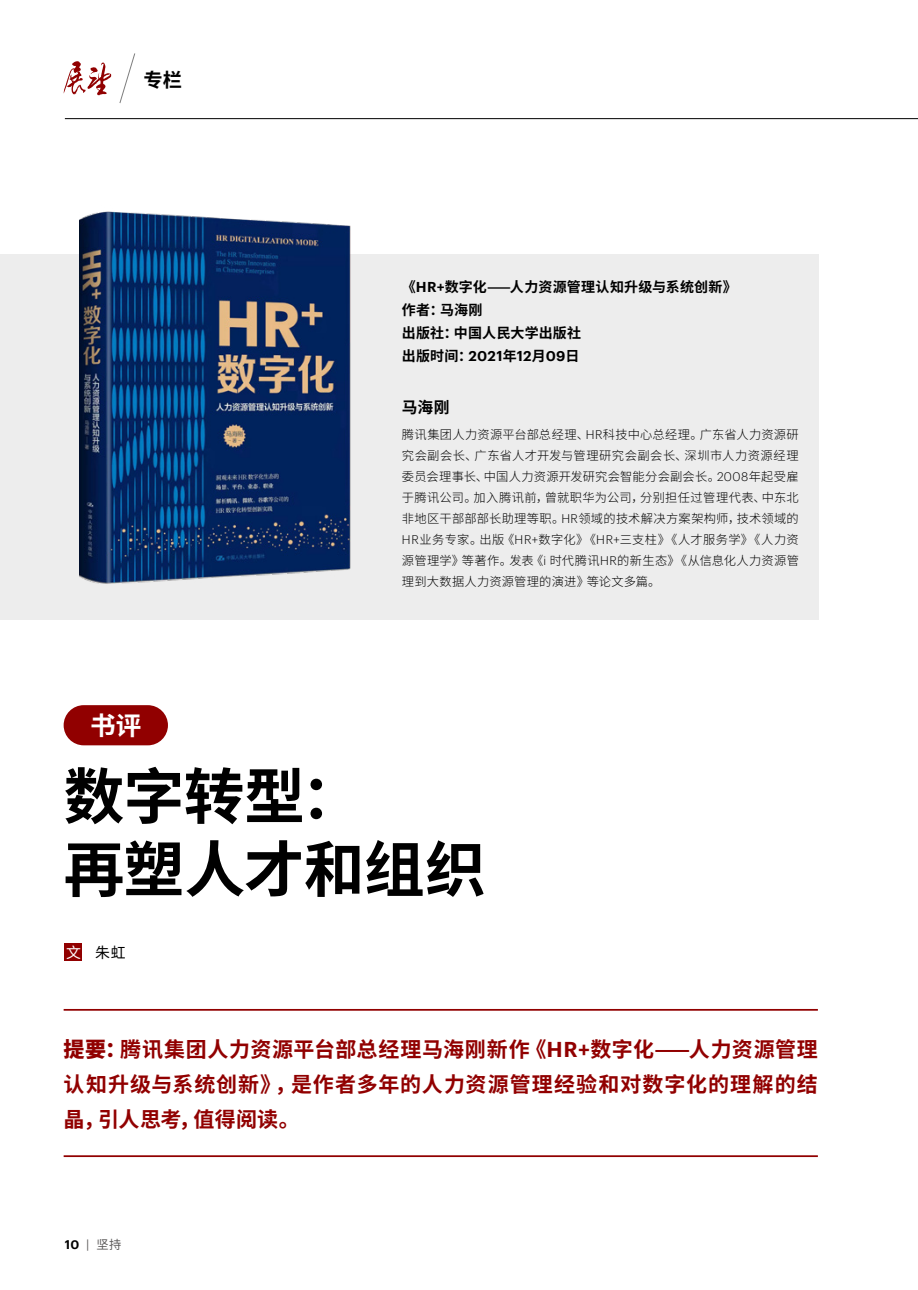
<style>
.page{position:relative;width:918px;height:1290px;background:#fff}
.page>*{position:absolute;margin:0;border:0;box-sizing:border-box;transform-origin:0 0}
.t1{font:700 60.9px/73px "Source Han Sans CN";letter-spacing:-.01em;color:#000}
.t2{font:700 25.55px "Source Han Sans CN";color:#fff}
.t3{font:700 21px/35px "Source Han Sans CN";letter-spacing:.04em;color:#910000;text-align:justify}
.t4{font:700 19.25px "Source Han Sans CN";color:#000}
.t5{font:700 15.75px "Source Han Sans CN";color:#000}
.t6{font:14.88px "Source Han Sans CN";color:#000}
.t7{font:700 14px/22.8px "Source Han Sans CN";letter-spacing:.01em;color:#000}
.t8{font:300 12.25px/21px "Source Han Sans CN";letter-spacing:.02em;color:#000;text-align:justify}
.t9{font:600 12.25px "Graphik";color:#000}
.s1{font-family:"Graphik";font-weight:600}
.s2{font-family:"Graphik"}
.s3{color:#fff}
.s4{font-weight:800}
.s5{font-weight:400;color:#595757}
.s6{font-family:"Source Han Sans CN";font-weight:400;color:#595757}
</style>
<div class="page">
<div style="left:64px;top:705px;width:104px;height:40px;background:#910000;border-radius:20px"></div>
<div style="left:0;top:254px;width:818px;height:366px;background:#ededed"></div>
<hr style="left:65px;top:118px;width:853px;height:1px;background:#000">
<svg style="left:64px;top:61px;width:47px;height:34px"></svg>
<svg style="left:119px;top:53px;width:16px;height:50px"></svg>
<div style="left:64px;top:943px;width:18px;height:18px;background:#910000"></div>
<hr style="left:64px;top:1009px;width:754px;height:2px;background:#910000">
<hr style="left:64px;top:1155px;width:754px;height:2px;background:#910000">
<img style="left:80px;top:211px;width:271px;height:373px">
<h3 class="t4" style="left:143px;top:69px;width:40px">专栏</h3>
<h2 class="t2" style="left:90px;top:711px;width:53px">书评</h2>
<p class="t7" style="left:402px;top:276px;width:336px">《<span class="s1">HR+</span>数字化⸺人力资源管理认知升级与系统创新》作者：马海刚<br>出版社：中国人民大学出版社<br>出版时间：<span class="s1">2021</span>年<span class="s1">12</span>月<span class="s1">09</span>日</p>
<p class="t5" style="left:402px;top:399px;width:49px">马海刚</p>
<p class="t8" style="left:402px;top:425px;width:398px">腾讯集团人力资源平台部总经理、<span class="s2">HR</span>科技中心总经理。广东省人力资源研究会副会长、广东省人才开发与管理研究会副会长、深圳市人力资源经理委员会理事长、中国人力资源开发研究会智能分会副会长。<span class="s2">2008</span>年起受雇于腾讯公司。加入腾讯前，曾就职华为公司，分别担任过管理代表、中东北非地区干部部部长助理等职。<span class="s2">HR</span>领域的技术解决方案架构师，技术领域的<span class="s2">HR</span>业务专家。出版《<span class="s2">HR+</span>数字化》《<span class="s2">HR+</span>三支柱》《人才服务学》《人力资源管理学》等著作。发表《<span class="s2">i</span> 时代腾讯<span class="s2">HR</span>的新生态》《从信息化人力资源管理到大数据人力资源管理的演进》等论文多篇。</p>
<h1 class="t1" style="left:64px;top:761px;width:424px">数字转型：<br>再塑人才和组织</h1>
<p class="t6" style="left:66px;top:944px;width:61px"><span class="s3">文</span> 朱虹</p>
<h3 class="t3" style="left:64px;top:1032px;width:756px"><span class="s4">提要：</span>腾讯集团人力资源平台部总经理马海刚新作《<span class="s1">HR+</span>数字化⸺人力资源管理认知升级与系统创新》，是作者多年的人力资源管理经验和对数字化的理解的结晶，引人思考，值得阅读。</h3>
<p class="t9" style="left:65px;top:1235px;width:58px">10 <span class="s5">|</span> <span class="s6">坚持</span></p>
</div>
